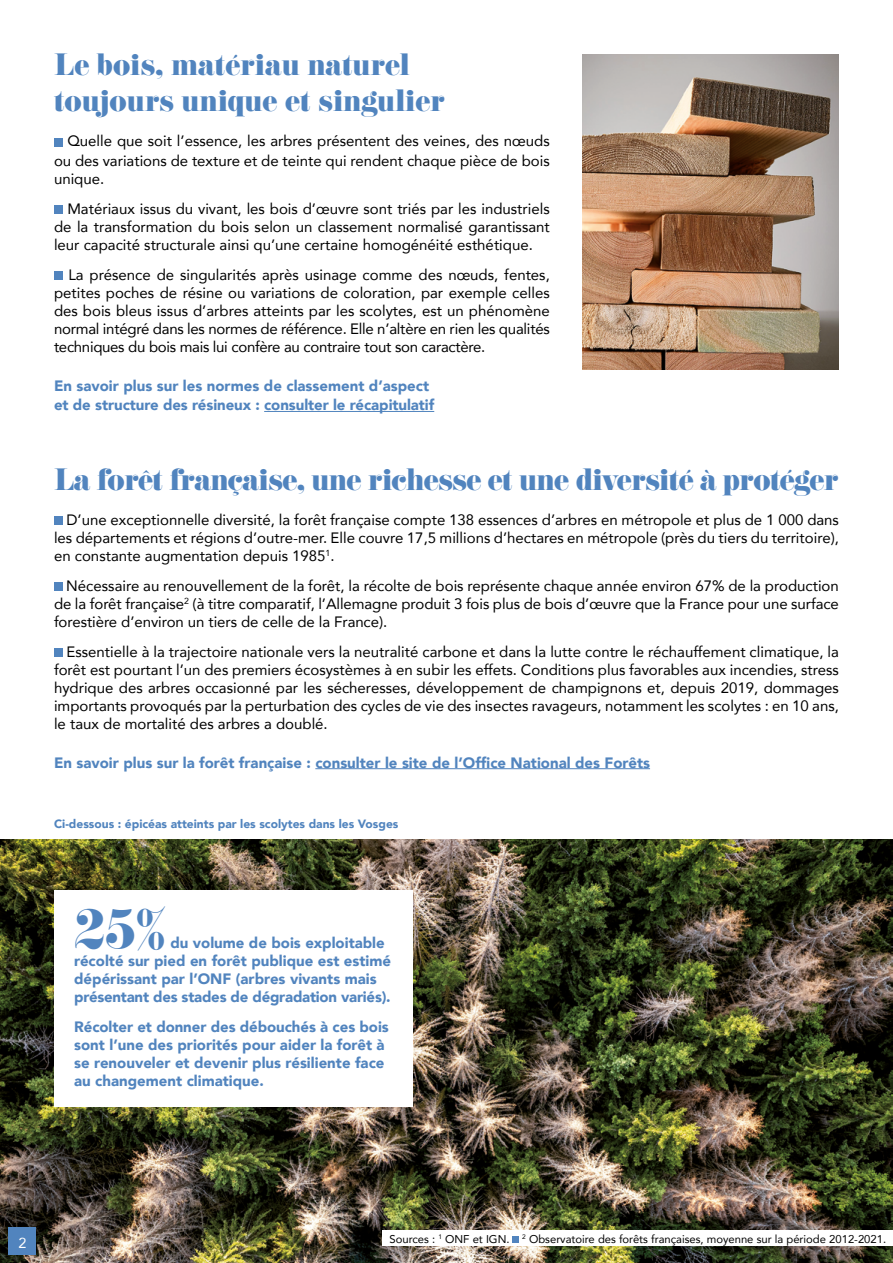
<style>
.page{position:relative;width:893px;height:1263px;background:#fff}
.page>*{position:absolute;margin:0;border:0;box-sizing:border-box;transform-origin:0 0}
.t1{font:48px "Eloquent JF Pro";color:#5184be}
.t2{font:27px "Eloquent JF Pro";letter-spacing:-.02em;color:#5184be}
.t3{font:27px/36px "Eloquent JF Pro";color:#5184be}
.t4{font:15px/18px "Avenir";color:#000;text-align:justify}
.t5{font:900 15px/18px "Avenir";color:#5184be}
.t6{font:14.4px "Avenir";color:#fff}
.t7{font:900 12px "Avenir";color:#5184be}
.t8{font:11.25px "Avenir";color:#000}
</style>
<div class="page">
<img style="left:0;top:840px;width:893px;height:423px">
<div style="left:383px;top:1230px;width:510px;height:16px;background:#fff"></div>
<hr style="left:264px;top:411px;width:170px;height:1px;background:#5184be">
<div style="left:54px;top:138px;width:9px;height:8px;background:#5184be"></div>
<div style="left:54px;top:205px;width:9px;height:9px;background:#5184be"></div>
<div style="left:54px;top:271px;width:9px;height:9px;background:#5184be"></div>
<hr style="left:315px;top:768px;width:335px;height:1px;background:#5184be">
<div style="left:54px;top:516px;width:9px;height:8px;background:#5184be"></div>
<div style="left:54px;top:582px;width:9px;height:8px;background:#5184be"></div>
<div style="left:54px;top:648px;width:9px;height:8px;background:#5184be"></div>
<div style="left:54px;top:890px;width:358px;height:217px;background:#fff"></div>
<img style="left:583px;top:54px;width:256px;height:316px">
<svg style="left:513px;top:1236px;width:6px;height:6px"></svg>
<div style="left:9px;top:1226px;width:27px;height:28px;background:#5184be"></div>
<h2 class="t3" style="left:54px;top:47px;width:392px">Le bois, matériau naturel toujours unique et singulier</h2>
<p class="t4" style="left:54px;top:131px;width:497px;line-height:19.5px;text-align:right">Quelle que soit l’essence, les arbres présentent des veines, des nœuds ou des variations de texture et de teinte qui rendent chaque pièce de bois</p>
<p class="t4" style="left:67px;top:163px;width:484px;line-height:30px;text-indent:-13px">unique.<br>Matériaux issus du vivant, les bois d’œuvre sont triés par les industriels</p>
<p class="t4" style="left:54px;top:217px;width:497px">de la transformation du bois selon un classement normalisé garantissant leur capacité structurale ainsi qu’une certaine homogénéité esthétique.</p>
<p class="t4" style="left:54px;top:265px;width:497px;text-indent:14px">La présence de singularités après usinage comme des nœuds, fentes, petites poches de résine ou variations de coloration, par exemple celles des bois bleus issus d’arbres atteints par les scolytes, est un phénomène normal intégré dans les normes de référence. Elle n’altère en rien les qualités techniques du bois mais lui confère au contraire tout son caractère.</p>
<p class="t5" style="left:54px;top:375px;width:382px;line-height:19.5px">En savoir plus sur les normes de classement d’aspect et de structure des résineux : consulter le récapitulatif</p>
<h2 class="t2" style="left:54px;top:464px;width:786px">La forêt française, une richesse et une diversité à protéger</h2>
<p class="t4" style="left:54px;top:510px;width:786px;text-indent:12px">D’une exceptionnelle diversité, la forêt française compte 138 essences d’arbres en métropole et plus de 1 000 dans les départements et régions d’outre-mer. Elle couvre 17,5 millions d’hectares en métropole (près du tiers du territoire), en constante augmentation depuis 1985<sup>1</sup>.</p>
<p class="t4" style="left:54px;top:576px;width:786px;text-indent:12px">Nécessaire au renouvellement de la forêt, la récolte de bois représente chaque année environ 67% de la production de la forêt française<sup>2</sup> (à titre comparatif, l’Allemagne produit 3 fois plus de bois d’œuvre que la France pour une surface forestière d’environ un tiers de celle de la France).</p>
<p class="t4" style="left:54px;top:642px;width:786px;text-indent:13px">Essentielle à la trajectoire nationale vers la neutralité carbone et dans la lutte contre le réchauffement climatique, la forêt est pourtant l’un des premiers écosystèmes à en subir les effets. Conditions plus favorables aux incendies, stress hydrique des arbres occasionné par les sécheresses, développement de champignons et, depuis 2019, dommages importants provoqués par la perturbation des cycles de vie des insectes ravageurs, notamment les scolytes : en 10 ans, le taux de mortalité des arbres a doublé.</p>
<p class="t5" style="left:54px;top:753px;width:598px">En savoir plus sur la forêt française : consulter le site de l’Office National des Forêts</p>
<p class="t7" style="left:54px;top:814px;width:346px">Ci-dessous : épicéas atteints par les scolytes dans les Vosges</p>
<h1 class="t1" style="left:74px;top:903px;width:94px">25%</h1>
<p class="t5" style="left:74px;top:933px;width:318px;text-indent:96px">du volume de bois exploitable récolté sur pied en forêt publique est estimé dépérissant par l’ONF (arbres vivants mais présentant des stades de dégradation variés).</p>
<p class="t5" style="left:74px;top:1017px;width:316px">Récolter et donner des débouchés à ces bois sont l’une des priorités pour aider la forêt à se renouveler et devenir plus résiliente face au changement climatique.</p>
<p class="t6" style="left:18px;top:1231px;width:10px">2</p>
<p class="t8" style="left:390px;top:1229px;width:498px">Sources : <sup>1</sup> ONF et IGN. <sup>2</sup> Observatoire des forêts françaises, moyenne sur la période 2012-2021.</p>
</div>
